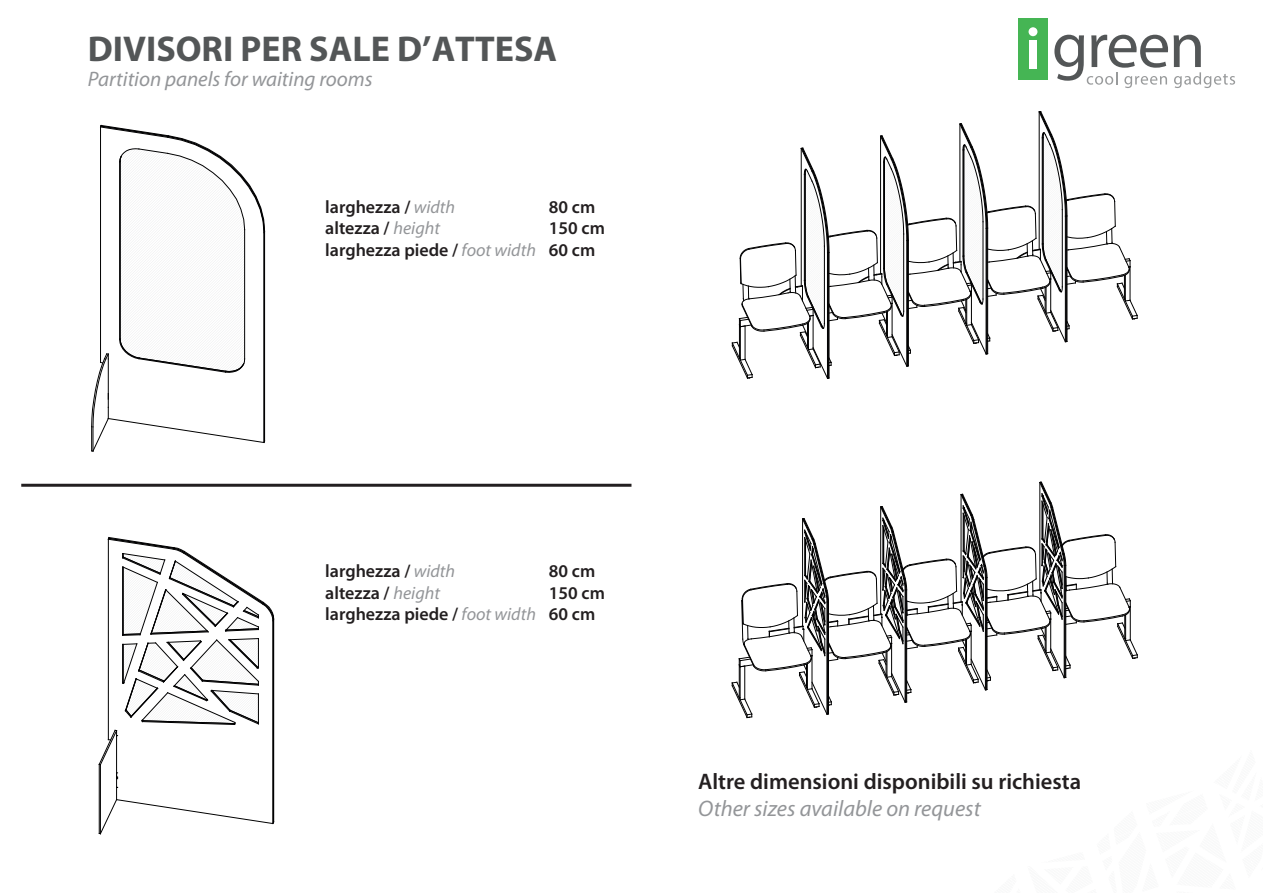
<style>
.page{position:relative;width:1263px;height:893px;background:#fff}
.page>*{position:absolute;margin:0;border:0;box-sizing:border-box;transform-origin:0 0}
.t1{font:700 36px "Myriad Pro";color:#535657}
.t2{font:600 22.5px "Myriad Pro";color:#231f20}
.t3{font:italic 22.5px "Myriad Pro";color:#939598}
.t4{font:italic 21px "Myriad Pro";color:#939598}
.t5{font:600 18px/21.6px "Myriad Pro";color:#231f20}
.s1{font-weight:400;font-style:italic;color:#939598}
</style>
<div class="page">
<svg style="left:732px;top:482px;width:406px;height:236px"></svg>
<svg style="left:732px;top:111px;width:406px;height:268px"></svg>
<svg style="left:91px;top:125px;width:174px;height:327px"></svg>
<hr style="left:99px;top:764px;width:1px;height:69px;background:#000001">
<hr style="left:100px;top:765px;width:1px;height:69px;background:#000001">
<hr style="left:116px;top:736px;width:1px;height:43px;background:#000001">
<svg style="left:99px;top:773px;width:175px;height:61px"></svg>
<hr style="left:273px;top:620px;width:1px;height:203px;background:#000001">
<svg style="left:99px;top:537px;width:175px;height:228px"></svg>
<hr style="left:21px;top:484px;width:610px;height:3px;background:#231f20">
<svg style="left:1054px;top:35px;width:181px;height:53px"></svg>
<div style="left:1018px;top:18px;width:30px;height:61px;background:#45b554"></div>
<div style="left:1029px;top:40px;width:8px;height:29px;background:#fff"></div>
<div style="left:1028px;top:27px;width:9px;height:9px;background:#fff;border-radius:50%"></div>
<h1 class="t1" style="left:88px;top:26px;width:471px">DIVISORI PER SALE D’ATTESA</h1>
<p class="t4" style="left:88px;top:66px;width:286px">Partition panels for waiting rooms</p>
<p class="t5" style="left:325px;top:195px;width:212px">larghezza / <span class="s1">width<br></span>altezza / <span class="s1">height<br></span>larghezza piede / <span class="s1">foot width</span></p>
<p class="t5" style="left:549px;top:195px;width:58px">80 cm<br>150 cm<br>60 cm</p>
<p class="t5" style="left:325px;top:560px;width:212px">larghezza / <span class="s1">width<br></span>altezza / <span class="s1">height<br></span>larghezza piede / <span class="s1">foot width</span></p>
<p class="t5" style="left:549px;top:560px;width:58px">80 cm<br>150 cm<br>60 cm</p>
<p class="t2" style="left:698px;top:767px;width:384px">Altre dimensioni disponibili su richiesta</p>
<p class="t3" style="left:698px;top:795px;width:284px">Other sizes available on request</p>
</div>
